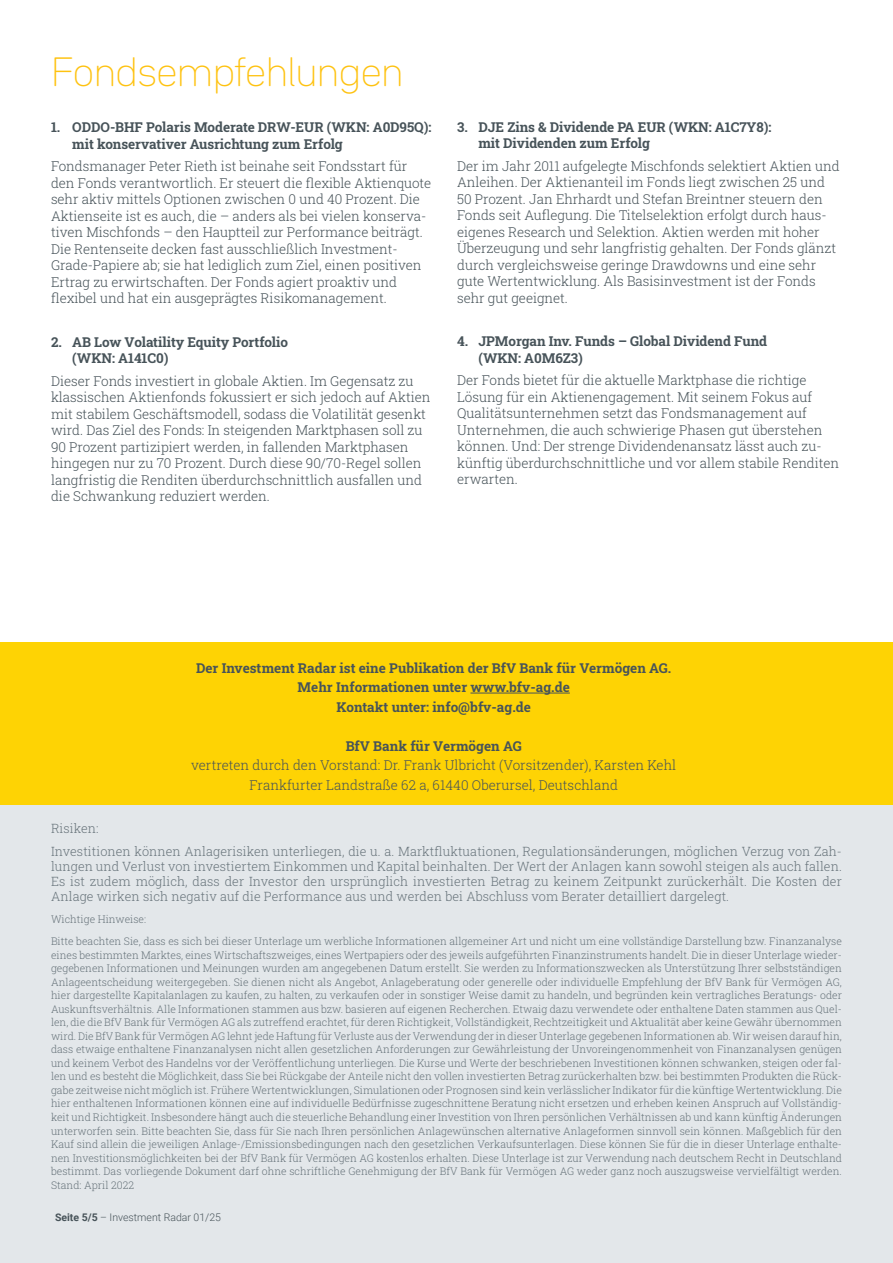
<style>
.page{position:relative;width:893px;height:1263px;background:#fff}
.page>*{position:absolute;margin:0;border:0;box-sizing:border-box;transform-origin:0 0}
.t1{font:100 36px "Bw Seido Round";color:#fec210}
.t2{font:300 13.5px/16.5px "Roboto Slab";letter-spacing:-.005em;color:#475359}
.t3{font:700 13.5px/16.5px "Roboto Slab";letter-spacing:-.005em;color:#475359}
.t4{font:300 12.75px/15px "Roboto Slab";letter-spacing:.005em;color:#68747b}
.t5{font:300 10.5px/13.5px "Roboto Slab";color:#68747b}
.t6{font:300 10.5px "Roboto";color:#475359}
.s1{font-weight:700}
</style>
<div class="page">
<div style="left:0;top:642px;width:893px;height:164px;background:#fed304"></div>
<div style="left:0;top:806px;width:893px;height:457px;background:#e3e7ea"></div>
<hr style="left:470px;top:693px;width:100px;height:1px;background:#475359">
<h1 class="t1" style="left:51px;top:48px;width:354px">Fondsempfehlungen</h1>
<p class="t3" style="left:72px;top:119px;width:361px;text-indent:-21px">1. ODDO-BHF Polaris Moderate DRW-EUR (WKN: A0D95Q): mit konservativer Ausrichtung zum Erfolg</p>
<p class="t2" style="left:51px;top:158px;width:382px">Fondsmanager Peter Rieth ist beinahe seit Fondsstart für den Fonds verantwortlich. Er steuert die flexible Aktienquote sehr aktiv mittels Optionen zwischen 0 und 40 Prozent. Die Aktienseite ist es auch, die – anders als bei vielen konserva&shy;tiven Mischfonds – den Hauptteil zur Performance beiträgt.<br>Die Rentenseite decken fast ausschließlich Investment-Grade-Papiere ab; sie hat lediglich zum Ziel, einen positiven Ertrag zu erwirtschaften. Der Fonds agiert proaktiv und flexibel und hat ein ausgeprägtes Risikomanagement.</p>
<p class="t3" style="left:72px;top:333px;width:217px;text-indent:-21px">2. AB Low Volatility Equity Portfolio (WKN: A141C0)</p>
<p class="t2" style="left:51px;top:372px;width:381px">Dieser Fonds investiert in globale Aktien. Im Gegensatz zu klassischen Aktienfonds fokussiert er sich jedoch auf Aktien mit stabilem Geschäftsmodell, sodass die Volatilität gesenkt wird. Das Ziel des Fonds: In steigenden Marktphasen soll zu 90 Prozent partizipiert werden, in fallenden Marktphasen hingegen nur zu 70 Prozent. Durch diese 90/70-Regel sollen langfristig die Renditen überdurchschnittlich ausfallen und die Schwankung reduziert werden.</p>
<p class="t3" style="left:478px;top:118px;width:294px;text-indent:-21px">3. DJE Zins &amp; Dividende PA EUR (WKN: A1C7Y8): mit Dividenden zum Erfolg</p>
<p class="t2" style="left:457px;top:157px;width:384px">Der im Jahr 2011 aufgelegte Mischfonds selektiert Aktien und Anleihen. Der Aktienanteil im Fonds liegt zwischen 25 und 50 Prozent. Jan Ehrhardt und Stefan Breintner steuern den Fonds seit Auflegung. Die Titelselektion erfolgt durch haus&shy;eigenes Research und Selektion. Aktien werden mit hoher Überzeugung und sehr langfristig gehalten. Der Fonds glänzt durch vergleichsweise geringe Drawdowns und eine sehr gute Wertentwicklung. Als Basisinvestment ist der Fonds sehr gut geeignet.</p>
<p class="t3" style="left:478px;top:333px;width:290px;text-indent:-21px">4. JPMorgan Inv. Funds – Global Dividend Fund (WKN: A0M6Z3)</p>
<p class="t2" style="left:457px;top:372px;width:384px">Der Fonds bietet für die aktuelle Marktphase die richtige Lösung für ein Aktienengagement. Mit seinem Fokus auf Qualitätsunternehmen setzt das Fondsmanagement auf Unternehmen, die auch schwierige Phasen gut überstehen können. Und: Der strenge Dividendenansatz lässt auch zu&shy;künftig überdurchschnittliche und vor allem stabile Renditen erwarten.</p>
<p class="t3" style="left:196px;top:657px;width:477px;line-height:19.5px;text-align:center">Der Investment Radar ist eine Publikation der BfV Bank für Vermögen AG.<br>Mehr Informationen unter www.bfv-ag.de<br>Kontakt unter: info@bfv-ag.de</p>
<p class="t3" style="left:346px;top:737px;width:177px">BfV Bank für Vermögen AG</p>
<p class="t2" style="left:191px;top:755px;width:487px;line-height:19.5px;text-align:center">vertreten durch den Vorstand: Dr. Frank Ulbricht (Vorsitzender), Karsten Kehl<br>Frankfurter Landstraße 62 a, 61440 Oberursel, Deutschland</p>
<p class="t4" style="left:51px;top:816px;width:792px;line-height:23.5px">Risiken:<br>Investitionen können Anlagerisiken unterliegen, die u. a. Marktfluktuationen, Regulationsänderungen, möglichen Verzug von Zah-</p>
<p class="t4" style="left:51px;top:859px;width:792px;text-align:justify">lungen und Verlust von investiertem Einkommen und Kapital beinhalten. Der Wert der Anlagen kann sowohl steigen als auch fallen.<br>Es ist zudem möglich, dass der Investor den ursprünglich investierten Betrag zu keinem Zeitpunkt zurückerhält. Die Kosten der Anlage wirken sich negativ auf die Performance aus und werden bei Abschluss vom Berater detailliert dargelegt.</p>
<p class="t5" style="left:51px;top:908px;width:792px;line-height:22px">Wichtige Hinweise:<br>Bitte beachten Sie, dass es sich bei dieser Unterlage um werbliche Informationen allgemeiner Art und nicht um eine vollständige Darstellung bzw. Finanzanalyse</p>
<p class="t5" style="left:51px;top:948px;width:792px;text-align:justify">eines bestimmten Marktes, eines Wirtschaftszweiges, eines Wertpapiers oder des jeweils aufgeführten Finanzinstruments handelt. Die in dieser Unterlage wieder&shy;gegebenen Informationen und Meinungen wurden am angegebenen Datum erstellt. Sie werden zu Informationszwecken als Unterstützung Ihrer selbstständigen Anlageentscheidung weitergegeben. Sie dienen nicht als Angebot, Anlageberatung oder generelle oder individuelle Empfehlung der BfV Bank für Vermögen AG, hier dargestellte Kapitalanlagen zu kaufen, zu halten, zu verkaufen oder in sonstiger Weise damit zu handeln, und begründen kein vertragliches Beratungs- oder Auskunftsverhältnis. Alle Informationen stammen aus bzw. basieren auf eigenen Recherchen. Etwaig dazu verwendete oder enthaltene Daten stammen aus Quel&shy;len, die die BfV Bank für Vermögen AG als zutreffend erachtet, für deren Richtigkeit, Vollständigkeit, Rechtzeitigkeit und Aktualität aber keine Gewähr übernommen wird. Die BfV Bank für Vermögen AG lehnt jede Haftung für Verluste aus der Verwendung der in dieser Unterlage gegebenen Informationen ab. Wir weisen darauf hin, dass etwaige enthaltene Finanzanalysen nicht allen gesetzlichen Anforderungen zur Gewährleistung der Unvoreingenommenheit von Finanzanalysen genügen und keinem Verbot des Handelns vor der Veröffentlichung unterliegen. Die Kurse und Werte der beschriebenen Investitionen können schwanken, steigen oder fal&shy;len und es besteht die Möglichkeit, dass Sie bei Rückgabe der Anteile nicht den vollen investierten Betrag zurückerhalten bzw. bei bestimmten Produkten die Rück&shy;gabe zeitweise nicht möglich ist. Frühere Wertentwicklungen, Simulationen oder Prognosen sind kein verlässlicher Indikator für die künftige Wertentwicklung. Die hier enthaltenen Informationen können eine auf individuelle Bedürfnisse zugeschnittene Beratung nicht ersetzen und erheben keinen Anspruch auf Vollständig&shy;keit und Richtigkeit. Insbesondere hängt auch die steuerliche Behandlung einer Investition von Ihren persönlichen Verhältnissen ab und kann künftig Änderungen unterworfen sein. Bitte beachten Sie, dass für Sie nach Ihren persönlichen Anlagewünschen alternative Anlageformen sinnvoll sein können. Maßgeblich für den Kauf sind allein die jeweiligen Anlage-/Emissionsbedingungen nach den gesetzlichen Verkaufsunterlagen. Diese können Sie für die in dieser Unterlage enthalte&shy;nen Investitionsmöglichkeiten bei der BfV Bank für Vermögen AG kostenlos erhalten. Diese Unterlage ist zur Verwendung nach deutschem Recht in Deutschland bestimmt. Das vorliegende Dokument darf ohne schriftliche Genehmigung der BfV Bank für Vermögen AG weder ganz noch auszugsweise vervielfältigt werden.<br>Stand: April 2022</p>
<p class="t6" style="left:55px;top:1209px;width:167px"><span class="s1">Seite 5/5</span> – Investment Radar 01/25</p>
</div>
